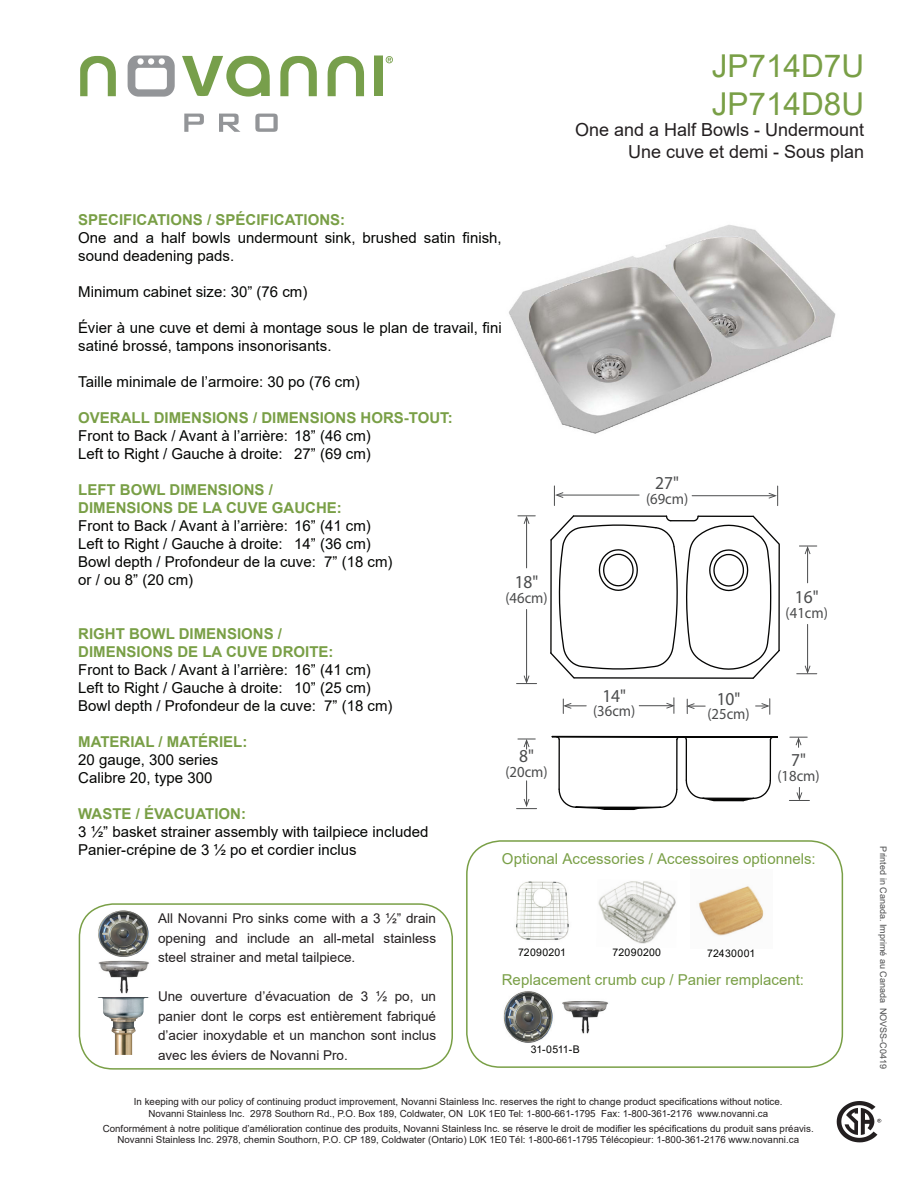
<style>
.page{position:relative;width:918px;height:1188px;background:#fff}
.page>*{position:absolute;margin:0;border:0;box-sizing:border-box;transform-origin:0 0}
.t1{font:31.5px "Arial";color:#799f46}
.t2{font:semi-condensed 18.3px "Myriad Pro";color:#4b4c4d;scale:.95 1}
.t3{font:18px "Arial";color:#231f20}
.t4{font:semi-condensed 15.45px "Myriad Pro";color:#4b4c4d;scale:.95 1}
.t5{font:15px/18px "Arial";color:#040503}
.t6{font:700 15px "Arial";color:#799f46}
.t7{font:15px "Arial";letter-spacing:.005em;color:#799f46}
.t8{font:13.5px/19.5px "Arial";color:#231f20;text-align:justify}
.t9{font:10.5px "Arial";letter-spacing:.02em;color:#040503}
.t10{font:9.75px/11.7px "Arial";color:#231f20;text-align:center}
.t11{font:9px "Arial";color:#4b4c4d}
</style>
<div class="page">
<div style="left:375px;top:56px;width:8px;height:40px;background:#779f4b"></div>
<svg style="left:280px;top:57px;width:37px;height:39px"></svg>
<svg style="left:328px;top:57px;width:36px;height:39px"></svg>
<svg style="left:82px;top:57px;width:34px;height:39px"></svg>
<svg style="left:182px;top:57px;width:88px;height:40px"></svg>
<svg style="left:128px;top:57px;width:47px;height:40px"></svg>
<svg style="left:386px;top:57px;width:7px;height:6px"></svg>
<svg style="left:184px;top:114px;width:20px;height:18px"></svg>
<svg style="left:219px;top:114px;width:21px;height:18px"></svg>
<svg style="left:255px;top:114px;width:23px;height:18px"></svg>
<div style="left:79px;top:54px;width:327px;height:84px;border:2px solid #fff"></div>
<svg style="left:837px;top:1101px;width:44px;height:41px"></svg>
<div style="left:79px;top:903px;width:374px;height:167px;border:2px solid #799f46;border-radius:34px"></div>
<img style="left:98px;top:910px;width:51px;height:84px">
<img style="left:97px;top:997px;width:52px;height:58px">
<hr style="left:807px;top:548px;width:1px;height:35px;background:#4b4c4d">
<hr style="left:807px;top:624px;width:1px;height:47px;background:#4b4c4d">
<svg style="left:797px;top:666px;width:20px;height:8px"></svg>
<svg style="left:799px;top:546px;width:18px;height:8px"></svg>
<hr style="left:526px;top:518px;width:1px;height:50px;background:#4b4c4d">
<hr style="left:526px;top:609px;width:1px;height:72px;background:#4b4c4d">
<svg style="left:517px;top:675px;width:20px;height:9px"></svg>
<svg style="left:518px;top:515px;width:17px;height:9px"></svg>
<svg style="left:517px;top:781px;width:20px;height:28px"></svg>
<svg style="left:518px;top:739px;width:17px;height:10px"></svg>
<hr style="left:558px;top:495px;width:81px;height:1px;background:#4b4c4d">
<hr style="left:692px;top:495px;width:82px;height:1px;background:#4b4c4d">
<svg style="left:554px;top:486px;width:9px;height:20px"></svg>
<svg style="left:769px;top:486px;width:9px;height:20px"></svg>
<svg style="left:550px;top:515px;width:230px;height:295px"></svg>
<svg style="left:789px;top:787px;width:20px;height:14px"></svg>
<svg style="left:790px;top:737px;width:17px;height:10px"></svg>
<img style="left:509px;top:225px;width:327px;height:209px">
<img style="left:503px;top:991px;width:106px;height:52px">
<img style="left:516px;top:881px;width:53px;height:59px">
<img style="left:598px;top:881px;width:78px;height:63px">
<img style="left:698px;top:886px;width:66px;height:50px">
<div style="left:466px;top:840px;width:377px;height:228px;border:2px solid #799f46;border-radius:34px"></div>
<p class="t1" style="left:712px;top:44px;width:154px">JP714D7U</p>
<p class="t1" style="left:712px;top:82px;width:154px">JP714D8U</p>
<p class="t3" style="left:575px;top:118px;width:291px">One and a Half Bowls - Undermount</p>
<p class="t3" style="left:628px;top:139px;width:238px">Une cuve et demi - Sous plan</p>
<p class="t6" style="left:78px;top:210px;width:268px">SPECIFICATIONS / SPÉCIFICATIONS:</p>
<p class="t5" style="left:78px;top:229px;width:425px">One and a half bowls undermount sink, brushed satin finish, sound deadening pads.</p>
<p class="t5" style="left:78px;top:283px;width:231px">Minimum cabinet size: 30” (76 cm)</p>
<p class="t5" style="left:78px;top:319px;width:425px">Évier à une cuve et demi à montage sous le plan de travail, fini satiné brossé, tampons insonorisants.</p>
<p class="t5" style="left:78px;top:373px;width:283px">Taille minimale de l’armoire: 30 po (76 cm)</p>
<p class="t6" style="left:78px;top:408px;width:376px">OVERALL DIMENSIONS / DIMENSIONS HORS-TOUT:</p>
<p class="t5" style="left:78px;top:427px;width:294px">Front to Back / Avant à l’arrière: 18” (46 cm)</p>
<p class="t5" style="left:78px;top:445px;width:294px">Left to Right / Gauche à droite: 27” (69 cm)</p>
<p class="t6" style="left:78px;top:480px;width:196px">LEFT BOWL DIMENSIONS /</p>
<p class="t6" style="left:78px;top:498px;width:265px">DIMENSIONS DE LA CUVE GAUCHE:</p>
<p class="t5" style="left:78px;top:517px;width:294px">Front to Back / Avant à l’arrière: 16” (41 cm)</p>
<p class="t5" style="left:78px;top:535px;width:294px">Left to Right / Gauche à droite: 14” (36 cm)</p>
<p class="t5" style="left:78px;top:553px;width:316px">Bowl depth / Profondeur de la cuve: 7” (18 cm)</p>
<p class="t5" style="left:78px;top:571px;width:117px">or / ou 8” (20 cm)</p>
<p class="t6" style="left:78px;top:624px;width:205px">RIGHT BOWL DIMENSIONS /</p>
<p class="t6" style="left:78px;top:642px;width:257px">DIMENSIONS DE LA CUVE DROITE:</p>
<p class="t5" style="left:78px;top:661px;width:294px">Front to Back / Avant à l’arrière: 16” (41 cm)</p>
<p class="t5" style="left:78px;top:679px;width:294px">Left to Right / Gauche à droite: 10” (25 cm)</p>
<p class="t5" style="left:78px;top:697px;width:316px">Bowl depth / Profondeur de la cuve: 7” (18 cm)</p>
<p class="t6" style="left:78px;top:732px;width:171px">MATERIAL / MATÉRIEL:</p>
<p class="t5" style="left:78px;top:751px;width:142px">20 gauge, 300 series</p>
<p class="t5" style="left:78px;top:769px;width:136px">Calibre 20, type 300</p>
<p class="t6" style="left:78px;top:804px;width:169px">WASTE / ÉVACUATION:</p>
<p class="t5" style="left:78px;top:823px;width:352px">3 1/2” basket strainer assembly with tailpiece included</p>
<p class="t5" style="left:78px;top:841px;width:280px">Panier-crépine de 3 1/2 po et cordier inclus</p>
<p class="t2" style="left:655px;top:472px;width:27px">27"</p>
<p class="t4" style="left:646px;top:489px;width:46px">(69cm)</p>
<p class="t2" style="left:515px;top:571px;width:27px">18"</p>
<p class="t4" style="left:505px;top:588px;width:46px">(46cm)</p>
<p class="t2" style="left:795px;top:586px;width:27px">16"</p>
<p class="t4" style="left:786px;top:603px;width:46px">(41cm)</p>
<p class="t2" style="left:602px;top:684px;width:27px">14"</p>
<p class="t4" style="left:593px;top:701px;width:46px">(36cm)</p>
<p class="t2" style="left:717px;top:687px;width:27px">10"</p>
<p class="t4" style="left:707px;top:704px;width:46px">(25cm)</p>
<p class="t2" style="left:519px;top:745px;width:17px">8"</p>
<p class="t4" style="left:505px;top:762px;width:46px">(20cm)</p>
<p class="t2" style="left:791px;top:749px;width:17px">7"</p>
<p class="t4" style="left:777px;top:766px;width:46px">(18cm)</p>
<p class="t7" style="left:502px;top:849px;width:315px">Optional Accessories / Accessoires optionnels:</p>
<p class="t8" style="left:158px;top:909px;width:280px">All Novanni Pro sinks come with a 3 ½” drain opening and include an all-metal stainless steel strainer and metal tailpiece.</p>
<p class="t8" style="left:158px;top:987px;width:280px">Une ouverture d’évacuation de 3 ½ po, un panier dont le corps est entièrement fabriqué d’acier inoxydable et un manchon sont inclus avec les éviers de Novanni Pro.</p>
<p class="t9" style="left:518px;top:945px;width:50px">72090201</p>
<p class="t9" style="left:613px;top:945px;width:50px">72090200</p>
<p class="t9" style="left:707px;top:947px;width:50px">72430001</p>
<p class="t7" style="left:502px;top:970px;width:304px">Replacement crumb cup / Panier remplacent:</p>
<p class="t9" style="left:531px;top:1042px;width:51px">31-0511-B</p>
<p class="t10" style="left:134px;top:1096px;width:650px">In keeping with our policy of continuing product improvement, Novanni Stainless Inc. reserves the right to change product specifications without notice.<br>Novanni Stainless Inc. 2978 Southorn Rd., P.O. Box 189, Coldwater, ON L0K 1E0 Tel: 1-800-661-1795 Fax: 1-800-361-2176 www.novanni.ca</p>
<p class="t10" style="left:103px;top:1122px;width:712px">Conformément à notre politique d’amélioration continue des produits, Novanni Stainless Inc. se réserve le droit de modifier les spécifications du produit sans préavis.<br>Novanni Stainless Inc. 2978, chemin Southorn, P.O. CP 189, Coldwater (Ontario) L0K 1E0 Tél: 1-800-661-1795 Télécopieur: 1-800-361-2176 www.novanni.ca</p>
<p class="t11" style="left:890px;top:846px;width:224px;rotate:90deg">Printed in Canada. Imprimé au Canada NOVSS-C0419</p>
</div>
